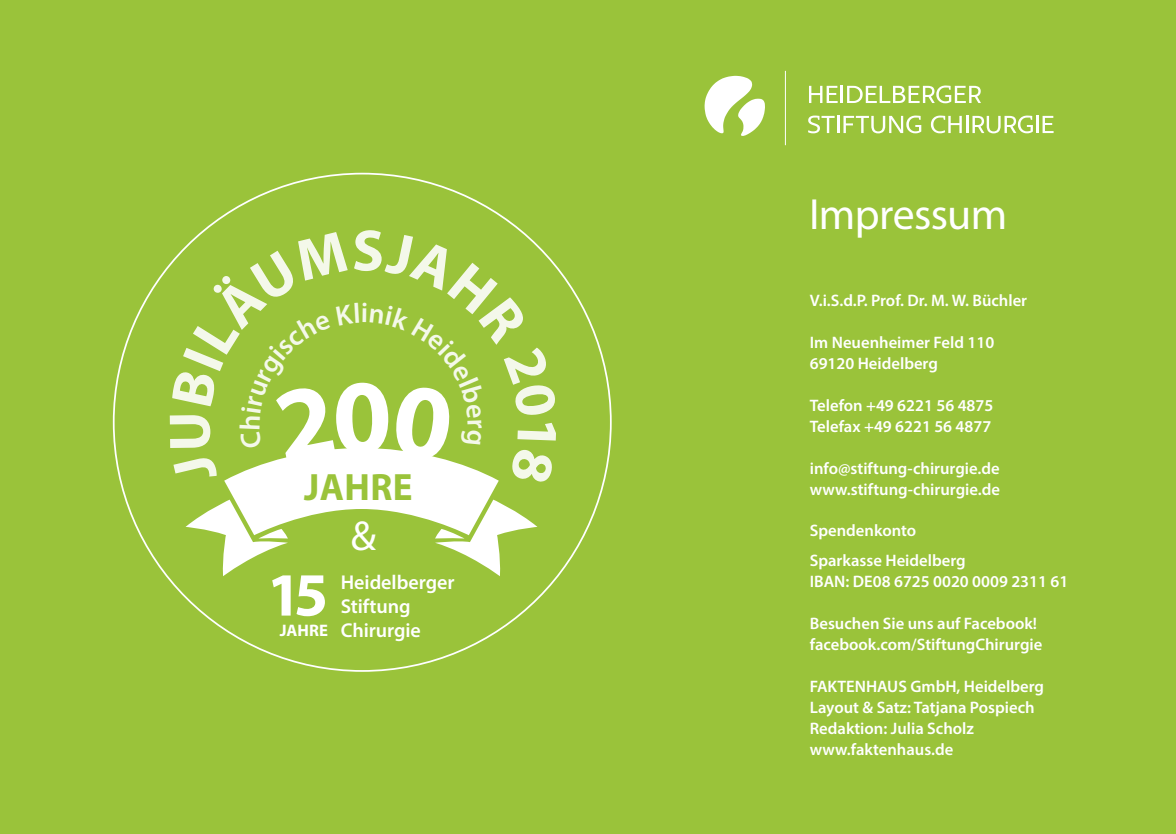
<style>
.page{position:relative;width:1176px;height:834px;background:#fff}
.page>*{position:absolute;margin:0;border:0;box-sizing:border-box;transform-origin:0 0}
.t1{font:700 61.77px "Myriad Pro";color:#fff}
.t2{font:43.75px "Myriad Pro";letter-spacing:-.015em;color:#fff}
.t3{font:42px "Myriad Pro";color:#fff}
.t4{font:700 38.15px "Myriad Pro";letter-spacing:.01em;color:#9ac33a}
.t5{font:600 19.95px/24px "Myriad Pro";letter-spacing:-.005em;color:#fff}
.t6{font:600 16.62px/21px "Myriad Pro";color:#fff}
.t7{font:700 16.62px "Myriad Pro";letter-spacing:.005em;color:#fff}
</style>
<div class="page">
<div style="left:0;top:0;width:1176px;height:833px;background:#9ac33a"></div>
<svg style="left:704px;top:76px;width:61px;height:60px"></svg>
<svg style="left:809px;top:86px;width:28px;height:17px"></svg>
<hr style="left:840px;top:86px;width:3px;height:17px;background:#fff">
<svg style="left:847px;top:85px;width:134px;height:18px"></svg>
<svg style="left:808px;top:115px;width:113px;height:18px"></svg>
<svg style="left:931px;top:115px;width:122px;height:18px"></svg>
<hr style="left:785px;top:71px;width:1px;height:74px;background:#fff">
<svg style="left:170px;top:230px;width:387px;height:346px"></svg>
<h3 class="t4" style="left:304px;top:462px;width:110px">JAHRE</h3>
<h3 class="t3" style="left:351px;top:509px;width:27px">&amp;</h3>
<h1 class="t1" style="left:267px;top:554px;width:63px">15</h1>
<p class="t7" style="left:280px;top:619px;width:50px">JAHRE</p>
<p class="t5" style="left:341px;top:569px;width:115px">Heidelberger<br>Stiftung<br>Chirurgie</p>
<h2 class="t2" style="left:809px;top:187px;width:200px">Impressum</h2>
<p class="t6" style="left:810px;top:289px;width:219px">V.i.S.d.P. Prof. Dr. M. W. Büchler</p>
<p class="t6" style="left:810px;top:331px;width:186px">Im Neuenheimer Feld 110<br>69120 Heidelberg</p>
<p class="t6" style="left:810px;top:394px;width:185px">Telefon +49 6221 56 4875<br>Telefax +49 6221 56 4877</p>
<p class="t6" style="left:810px;top:457px;width:192px">info@stiftung-chirurgie.de www.stiftung-chirurgie.de</p>
<p class="t6" style="left:810px;top:515px;width:157px;line-height:29.8px">Spendenkonto<br>Sparkasse Heidelberg</p>
<p class="t6" style="left:810px;top:570px;width:260px">IBAN: DE08 6725 0020 0009 2311 61</p>
<p class="t6" style="left:810px;top:612px;width:234px">Besuchen Sie uns auf Facebook! facebook.com/StiftungChirurgie</p>
<p class="t6" style="left:810px;top:675px;width:236px">FAKTENHAUS GmbH, Heidelberg<br>Layout &amp; Satz: Tatjana Pospiech<br>Redaktion: Julia Scholz www.faktenhaus.de</p>
</div>
